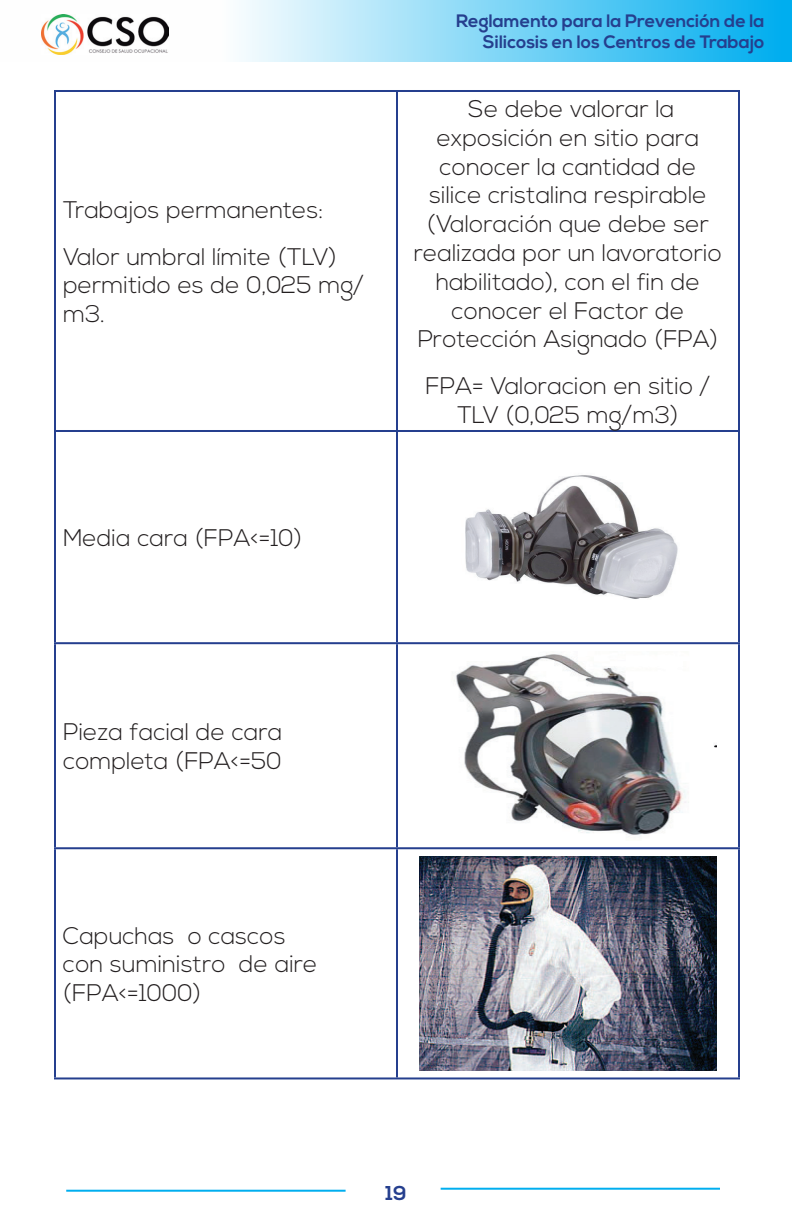
<style>
.page{position:relative;width:792px;height:1224px;background:#fff}
.page>*{position:absolute;margin:0;border:0;box-sizing:border-box;transform-origin:0 0}
.t1{font:300 24px/28.8px "Nexa";color:#231f20}
.t2{font:700 20px "Nexa";color:#253f8e}
.t3{font:700 18px/21.6px "Nexa";color:#253f8e;text-align:right}
</style>
<div class="page">
<hr style="left:66px;top:1190px;width:280px;height:2px;background:#00aeef">
<hr style="left:441px;top:1188px;width:279px;height:2px;background:#00aeef">
<svg style="left:41px;top:0;width:751px;height:62px"></svg>
<img style="left:42px;top:14px;width:126px;height:41px">
<hr style="left:54px;top:90px;width:343px;height:2px;background:#253f8e">
<hr style="left:54px;top:92px;width:2px;height:338px;background:#253f8e">
<hr style="left:397px;top:90px;width:343px;height:2px;background:#253f8e">
<hr style="left:396px;top:92px;width:2px;height:338px;background:#253f8e">
<hr style="left:738px;top:92px;width:2px;height:338px;background:#253f8e">
<hr style="left:54px;top:430px;width:343px;height:2px;background:#253f8e">
<hr style="left:54px;top:432px;width:2px;height:210px;background:#253f8e">
<hr style="left:397px;top:430px;width:343px;height:2px;background:#253f8e">
<hr style="left:396px;top:432px;width:2px;height:210px;background:#253f8e">
<hr style="left:738px;top:432px;width:2px;height:210px;background:#253f8e">
<hr style="left:54px;top:642px;width:343px;height:2px;background:#253f8e">
<hr style="left:54px;top:644px;width:2px;height:203px;background:#253f8e">
<hr style="left:397px;top:642px;width:343px;height:2px;background:#253f8e">
<hr style="left:396px;top:644px;width:2px;height:203px;background:#253f8e">
<hr style="left:738px;top:644px;width:2px;height:203px;background:#253f8e">
<hr style="left:54px;top:847px;width:343px;height:2px;background:#253f8e">
<hr style="left:54px;top:849px;width:2px;height:228px;background:#253f8e">
<hr style="left:397px;top:847px;width:343px;height:2px;background:#253f8e">
<hr style="left:396px;top:849px;width:2px;height:228px;background:#253f8e">
<hr style="left:738px;top:849px;width:2px;height:228px;background:#253f8e">
<hr style="left:54px;top:1077px;width:343px;height:2px;background:#253f8e">
<hr style="left:397px;top:1077px;width:343px;height:2px;background:#253f8e">
<img style="left:465px;top:475px;width:213px;height:124px">
<img style="left:454px;top:654px;width:263px;height:183px">
<img style="left:419px;top:856px;width:298px;height:214px">
<p class="t1" style="left:63px;top:187px;width:275px;line-height:46.8px">Trabajos permanentes:<br>Valor umbral límite (TLV)</p>
<p class="t1" style="left:63px;top:272px;width:303px">permitido es de 0,025 mg/ m3.</p>
<p class="t1" style="left:63px;top:525px;width:241px">Media cara (FPA&lt;=10)</p>
<p class="t3" style="left:456px;top:10px;width:310px">Reglamento para la Prevención de la<br>Silicosis en los Centros de Trabajo</p>
<p class="t1" style="left:414px;top:95px;width:310px;text-align:center">Se debe valorar la exposición en sitio para conocer la cantidad de silice cristalina respirable (Valoración que debe ser realizada por un lavoratorio habilitado), con el fin de conocer el Factor de<br>Protección Asignado (FPA)</p>
<p class="t1" style="left:426px;top:373px;width:286px;text-align:center">FPA= Valoracion en sitio /<br>TLV (0,025 mg/m3)</p>
<p class="t1" style="left:63px;top:719px;width:221px">Pieza facial de cara completa (FPA&lt;=50</p>
<p class="t1" style="left:63px;top:922px;width:256px">Capuchas o cascos con suministro de aire (FPA&lt;=1000)</p>
<p class="t2" style="left:385px;top:1182px;width:23px">19</p>
</div>
